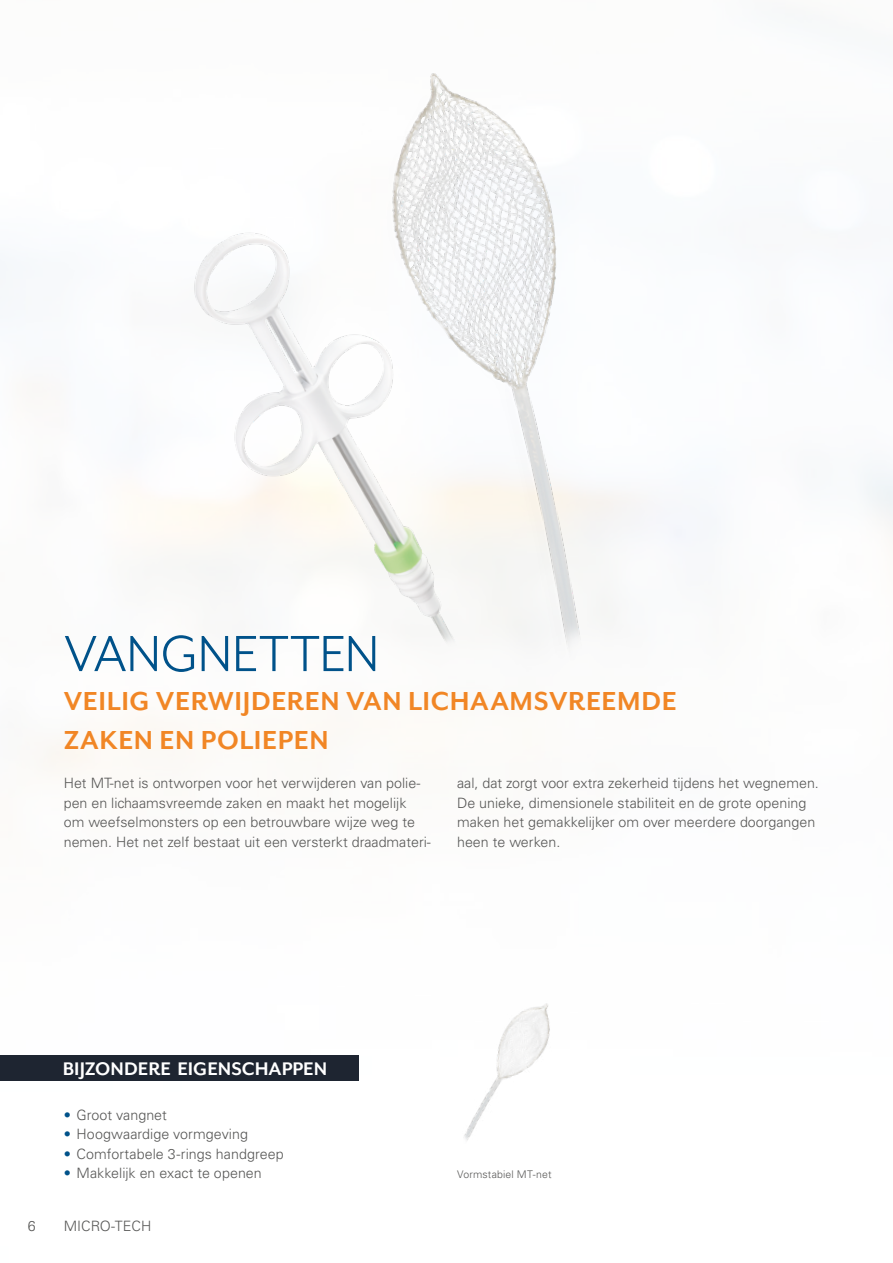
<style>
.page{position:relative;width:893px;height:1263px;background:#fff}
.page>*{position:absolute;margin:0;border:0;box-sizing:border-box;transform-origin:0 0}
.t1{font:58.5px "Mr Eaves San OT";letter-spacing:-.01em;color:#00528a}
.t2{font:700 30px/39px "Mr Eaves San OT";letter-spacing:.02em;color:#f18625}
.t3{font:700 21px "Mr Eaves San OT";color:#fff}
.t4{font:300 14.25px/19.5px "Univers LT Std";color:#575756}
.t5{font:300 10.5px "Univers LT Std";letter-spacing:.015em;color:#575756}
.s1{color:#00528a}
</style>
<div class="page">
<img style="left:150px;top:73px;width:536px;height:575px">
<img style="left:464px;top:1003px;width:86px;height:137px">
<div style="left:0;top:1055px;width:358px;height:26px;background:#1e2531"></div>
<h1 class="t1" style="left:64px;top:622px;width:317px">VANGNETTEN</h1>
<h2 class="t2" style="left:64px;top:682px;width:615px">VEILIG VERWIJDEREN VAN LICHAAMSVREEMDE<br>ZAKEN EN POLIEPEN</h2>
<p class="t4" style="left:64px;top:773px;width:369px">Het MT-net is ontworpen voor het verwijderen van polie&shy;pen en lichaamsvreemde zaken en maakt het mogelijk<br>om weefselmonsters op een betrouwbare wijze weg te nemen. Het net zelf bestaat uit een versterkt draadmateri-</p>
<p class="t4" style="left:457px;top:773px;width:363px">aal, dat zorgt voor extra zekerheid tijdens het wegnemen.<br>De unieke, dimensionele stabiliteit en de grote opening maken het gemakkelijker om over meerdere doorgangen heen te werken.</p>
<h3 class="t3" style="left:63px;top:1057px;width:266px">BIJZONDERE EIGENSCHAPPEN</h3>
<p class="t4" style="left:64px;top:1105px;width:105px"><span class="s1">•</span> Groot vangnet</p>
<p class="t4" style="left:64px;top:1124px;width:186px"><span class="s1">•</span> Hoogwaardige vormgeving</p>
<p class="t4" style="left:64px;top:1144px;width:221px"><span class="s1">•</span> Comfortabele 3-rings handgreep</p>
<p class="t4" style="left:64px;top:1163px;width:200px"><span class="s1">•</span> Makkelijk en exact te openen</p>
<p class="t4" style="left:28px;top:1216px;width:9px">6</p>
<p class="t4" style="left:64px;top:1216px;width:89px">MICRO-TECH</p>
<p class="t5" style="left:457px;top:1168px;width:96px">Vormstabiel MT-net</p>
</div>
